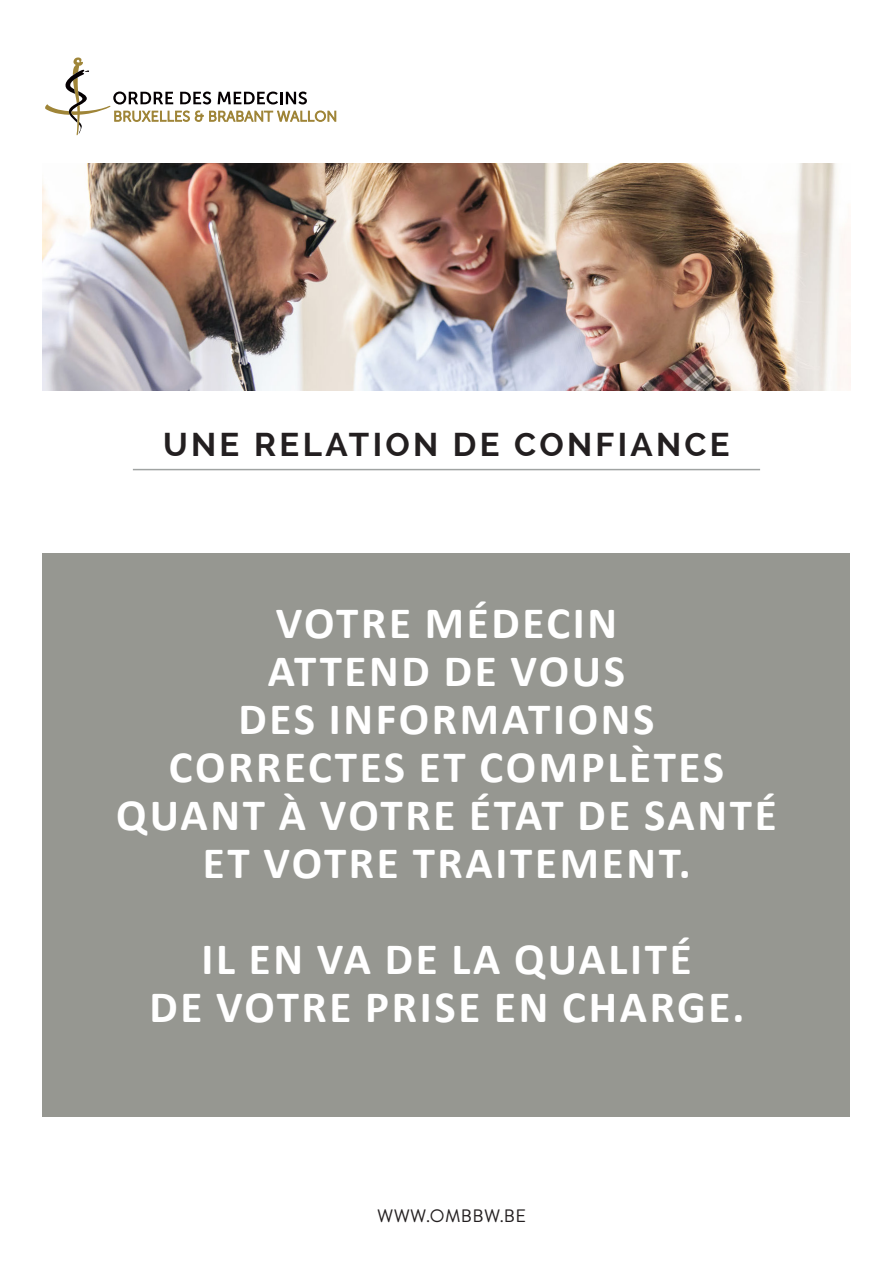
<style>
.page{position:relative;width:893px;height:1263px;background:#fff}
.page>*{position:absolute;margin:0;border:0;box-sizing:border-box;transform-origin:0 0}
.t1{font:700 45px "Calibri";letter-spacing:.06em;color:#fff}
.t2{font:700 33px "Raleway";letter-spacing:.1em;color:#231f20}
.t3{font:18px "Brandon Grotesque";letter-spacing:.02em;color:#231f20}
</style>
<div class="page">
<div style="left:43px;top:553px;width:807px;height:563px;background:#969791"></div>
<hr style="left:133px;top:469px;width:627px;height:1px;background:#a0a3a2">
<img style="left:43px;top:163px;width:807px;height:227px">
<svg style="left:45px;top:57px;width:291px;height:79px"></svg>
<p class="t2" style="left:163px;top:426px;width:568px">UNE RELATION DE CONFIANCE</p>
<p class="t1" style="left:276px;top:595px;width:343px">VOTRE MÉDECIN</p>
<p class="t1" style="left:268px;top:643px;width:359px">ATTEND DE VOUS</p>
<p class="t1" style="left:239px;top:691px;width:417px">DES INFORMATIONS</p>
<p class="t1" style="left:169px;top:739px;width:557px">CORRECTES ET COMPLÈTES</p>
<p class="t1" style="left:116px;top:787px;width:662px">QUANT À VOTRE ÉTAT DE SANTÉ</p>
<p class="t1" style="left:203px;top:835px;width:490px">ET VOTRE TRAITEMENT.</p>
<p class="t1" style="left:201px;top:931px;width:492px">IL EN VA DE LA QUALITÉ</p>
<p class="t1" style="left:149px;top:979px;width:596px">DE VOTRE PRISE EN CHARGE.</p>
<p class="t3" style="left:377px;top:1204px;width:151px">WWW.OMBBW.BE</p>
</div>
